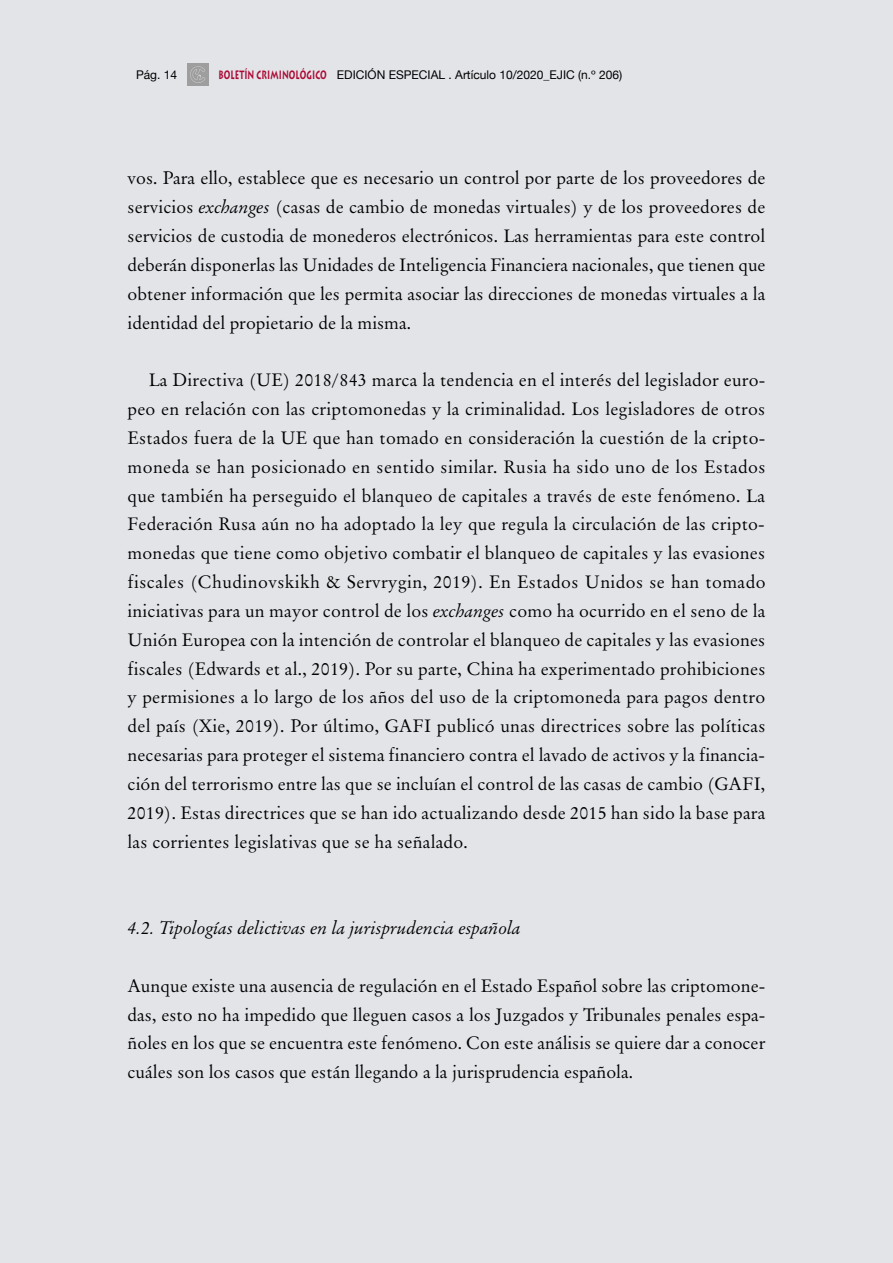
<style>
.page{position:relative;width:893px;height:1263px;background:#e3e4e8}
.page>*{position:absolute;margin:0;border:0;box-sizing:border-box;transform-origin:0 0}
.t1{font:18px/28.8px "Original Garamond BT";color:#000;text-align:justify}
.t2{font:italic 18px "Original Garamond BT";color:#000}
.t3{font:12px "Helvetica Neue";color:#000}
.s1{font-family:"Lithos";font-weight:700;color:#ac0935}
.s2{font-style:italic}
</style>
<div class="page">
<img style="left:187px;top:64px;width:21px;height:21px">
<p class="t3" style="left:136px;top:68px;width:43px">Pág. 14</p>
<p class="t3" style="left:218px;top:68px;width:405px"><span class="s1">BOLETÍN CRIMINOLÓGICO</span> EDICIÓN ESPECIAL . Artículo 10/2020_EJIC (n.º 206)</p>
<p class="t1" style="left:128px;top:164px;width:640px">vos. Para ello, establece que es necesario un control por parte de los proveedores de servicios <span class="s2">exchanges</span> (casas de cambio de monedas virtuales) y de los proveedores de servicios de custodia de monederos electrónicos. Las herramientas para este control deberán disponerlas las Unidades de Inteligencia Financiera nacionales, que tienen que obtener información que les permita asociar las direcciones de monedas virtuales a la identidad del propietario de la misma.</p>
<p class="t1" style="left:128px;top:366px;width:640px;text-indent:21px">La Directiva (UE) 2018/843 marca la tendencia en el interés del legislador euro&shy;peo en relación con las criptomonedas y la criminalidad. Los legisladores de otros Estados fuera de la UE que han tomado en consideración la cuestión de la cripto&shy;moneda se han posicionado en sentido similar. Rusia ha sido uno de los Estados que también ha perseguido el blanqueo de capitales a través de este fenómeno. La Federación Rusa aún no ha adoptado la ley que regula la circulación de las cripto&shy;monedas que tiene como objetivo combatir el blanqueo de capitales y las evasiones fiscales (Chudinovskikh &amp; Servrygin, 2019). En Estados Unidos se han tomado iniciativas para un mayor control de los <span class="s2">exchanges</span> como ha ocurrido en el seno de la Unión Europea con la intención de controlar el blanqueo de capitales y las evasiones fiscales (Edwards et al., 2019). Por su parte, China ha experimentado prohibiciones y permisiones a lo largo de los años del uso de la criptomoneda para pagos dentro del país (Xie, 2019). Por último, GAFI publicó unas directrices sobre las políticas necesarias para proteger el sistema financiero contra el lavado de activos y la financia&shy;ción del terrorismo entre las que se incluían el control de las casas de cambio (GAFI, 2019). Estas directrices que se han ido actualizando desde 2015 han sido la base para las corrientes legislativas que se ha señalado.</p>
<p class="t2" style="left:128px;top:917px;width:395px">4.2. Tipologías delictivas en la jurisprudencia española</p>
<p class="t1" style="left:128px;top:971px;width:639px">Aunque existe una ausencia de regulación en el Estado Español sobre las criptomone&shy;das, esto no ha impedido que lleguen casos a los Juzgados y Tribunales penales espa&shy;ñoles en los que se encuentra este fenómeno. Con este análisis se quiere dar a conocer cuáles son los casos que están llegando a la jurisprudencia española.</p>
</div>
